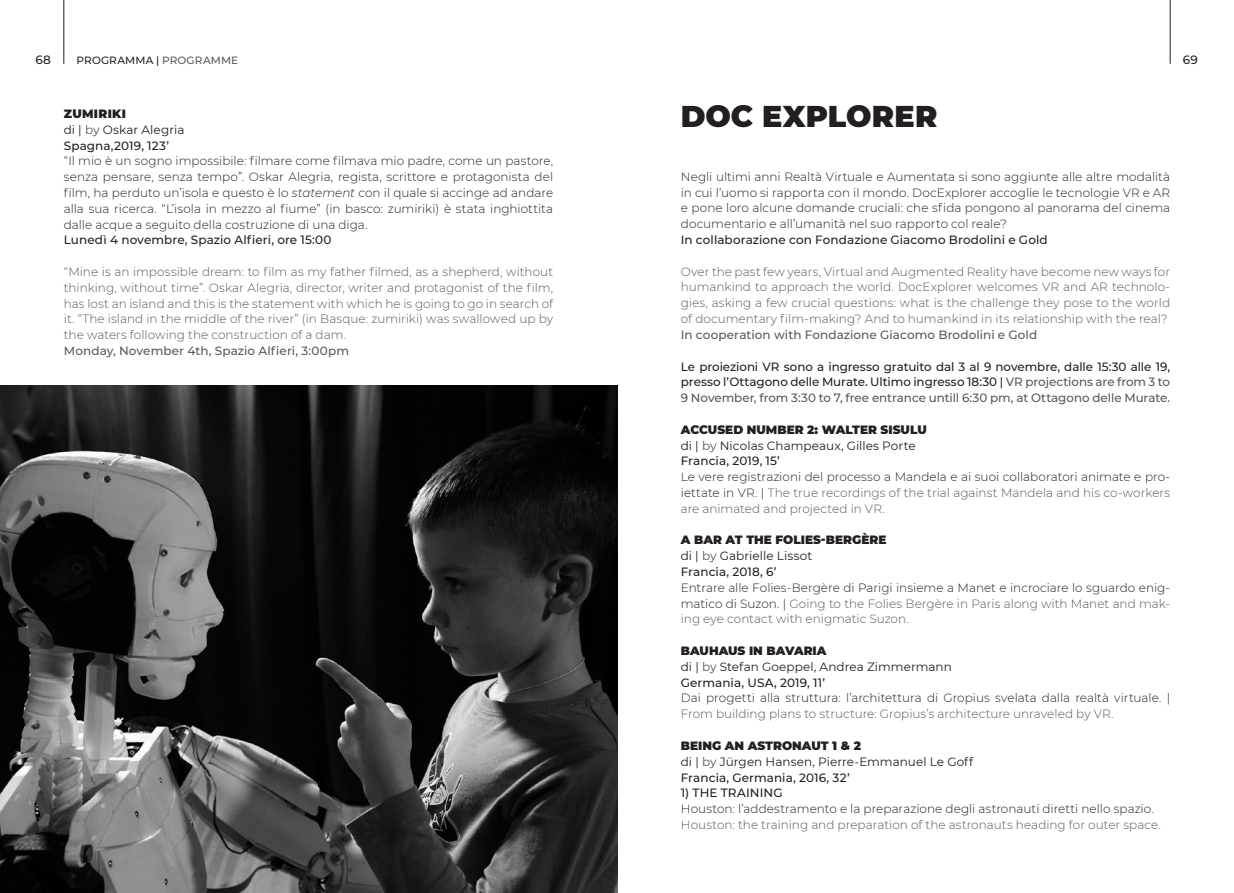
<style>
.page{position:relative;width:1234px;height:893px;background:#fff}
.page>*{position:absolute;margin:0;border:0;box-sizing:border-box;transform-origin:0 0}
.t1{font:900 30px "Montserrat";letter-spacing:.005em;color:#231f20}
.t2{font:300 12px/15.8px "Montserrat";color:#231f20;text-align:justify}
.t3{font:300 12px/15.8px "Montserrat";letter-spacing:.005em;color:#57585a;text-align:justify}
.t4{font:500 12px/15.8px "Montserrat";letter-spacing:.005em;color:#231f20}
.t5{font:12px/15.8px "Montserrat";letter-spacing:.005em;color:#231f20}
.t6{font:500 12px "Montserrat";letter-spacing:.01em;color:#57585a}
.t7{font:900 12px "Montserrat";color:#231f20}
.t8{font:500 10.5px "Montserrat";letter-spacing:.015em;color:#231f20}
.s1{color:#57585a}
.s2{font-weight:900}
.s3{font-weight:400}
.s4{font-weight:400;color:#57585a}
.s5{font-style:italic}
.s6{font-weight:500}
.s7{color:#231f20}
</style>
<div class="page">
<hr style="left:63px;top:0;width:1px;height:64px;background:#231f20">
<hr style="left:1169px;top:0;width:1px;height:64px;background:#231f20">
<img style="left:0;top:385px;width:617px;height:508px">
<p class="t4" style="left:36px;top:51px;width:17px">68</p>
<p class="t8" style="left:77px;top:53px;width:163px">programma | <span class="s1">programme</span></p>
<p class="t4" style="left:1182px;top:51px;width:17px">69</p>
<p class="t4" style="left:64px;top:105px;width:122px;text-indent:48px"><span class="s2">KI<br></span><span class="s3">di |</span> <span class="s4">by</span> <span class="s3">Oskar Alegria<br></span>Spagna,2019, 123’</p>
<p class="t2" style="left:64px;top:153px;width:490px">“Il mio è un sogno impossibile: filmare come filmava mio padre, come un pastore, senza pensare, senza tempo”. Oskar Alegria, regista, scrittore e protagonista del film, ha perduto un’isola e questo è lo <span class="s5">statement</span> con il quale si accinge ad andare alla sua ricerca. “L’isola in mezzo al fiume” (in basco: zumiriki) è stata inghiottita dalle acque a seguito della costruzione di una diga.</p>
<p class="t4" style="left:64px;top:232px;width:269px">Lunedì 4 novembre, Spazio Alfieri, ore 15:00</p>
<p class="t3" style="left:64px;top:263px;width:490px">“Mine is an impossible dream: to film as my father filmed, as a shepherd, without thinking, without time”. Oskar Alegria, director, writer and protagonist of the film, has lost an island and this is the statement with which he is going to go in search of it. “The island in the middle of the river” (in Basque: zumiriki) was swallowed up by the waters following the construction of a dam.</p>
<p class="t6" style="left:64px;top:342px;width:287px">Monday, N ovember 4th, Spazio Alfieri, 3:00pm</p>
<p class="t7" style="left:64px;top:105px;width:27px">ZUMIRI</p>
<h1 class="t1" style="left:680px;top:94px;width:258px">DOC EXPLORER</h1>
<p class="t2" style="left:680px;top:168px;width:490px">Negli ultimi anni Realtà Virtuale e Aumentata si sono aggiunte alle altre modalità in cui l’uomo si rapporta con il mondo. DocExplorer accoglie le tecnologie VR e AR e pone loro alcune domande cruciali: che sfida pongono al panorama del cinema documentario e all’umanità nel suo rapporto col reale?</p>
<p class="t4" style="left:680px;top:231px;width:368px">I n collaborazione con Fondazione Giacomo Brodolini e Gold</p>
<p class="t3" style="left:680px;top:263px;width:490px">Over the past few years, Virtual and Augmented Reality have become new ways for humankind to approach the world. DocExplorer welcomes VR and AR technolo&shy;gies, asking a few crucial questions: what is the challenge they pose to the world of documentary film-making? And to humankind in its relationship with the real?</p>
<p class="t6" style="left:680px;top:326px;width:358px">I n cooperation with Fondazione Giacomo Brodolini e Gold</p>
<p class="t4" style="left:680px;top:358px;width:491px;text-align:justify">Le proiezioni VR sono a ingresso gratuito dal 3 al 9 novembre, dalle 15:30 alle 19, presso l’Ottagono delle M urate. U ltimo ingresso 18:30 | <span class="s1">VR projections are from 3 to 9 N ovember, from 3:30 to 7, free entrance untill 6:30 pm, at Ottagono delle M urate.</span></p>
<p class="t7" style="left:680px;top:420px;width:20px">ACCUSED</p>
<p class="t7" style="left:746px;top:420px;width:11px">NUM</p>
<p class="t7" style="left:777px;top:420px;width:68px">BER 2: WALTER</p>
<p class="t5" style="left:680px;top:421px;width:236px;text-indent:200px"><span class="s2">SISULU<br></span>di | <span class="s1">by</span> Nicolas Champeaux, Gilles Porte<br><span class="s6">Francia, 2019, 15’</span></p>
<p class="t3" style="left:680px;top:469px;width:490px"><span class="s7">Le vere registrazioni del processo a Mandela e ai suoi collaboratori animate e pro&shy;iettate in VR. |</span> The true recordings of the trial against Mandela and his co-workers are animated and projected in VR.</p>
<p class="t7" style="left:680px;top:531px;width:24px">A BAR</p>
<p class="t7" style="left:725px;top:531px;width:66px">AT THE FOLIES</p>
<p class="t7" style="left:820px;top:531px;width:15px">-BERG</p>
<p class="t7" style="left:861px;top:531px;width:18px">ÈRE</p>
<p class="t5" style="left:680px;top:548px;width:133px">di | <span class="s1">by</span> Gabrielle Lissot<br><span class="s6">Francia, 2018, 6’</span></p>
<p class="t2" style="left:680px;top:579px;width:490px">Entrare alle Folies-Bergère di Parigi insieme a Manet e incrociare lo sguardo enig&shy;matico di Suzon. | <span class="s1">Going to the Folies Bergère in Paris along with Manet and mak&shy;ing eye contact with enigmatic Suzon.</span></p>
<p class="t5" style="left:680px;top:642px;width:272px"><span class="s2">BAUHAUS IN BAVARIA<br></span>di | <span class="s1">by</span> Stefan Goeppel, Andrea Zimmermann<br><span class="s6">Germania, USA, 2019, 11’</span></p>
<p class="t2" style="left:680px;top:690px;width:490px">Dai progetti alla struttura: l’architettura di Gropius svelata dalla realtà virtuale. |</p>
<p class="t3" style="left:680px;top:706px;width:434px">From building plans to structure: Gropius’s architecture unraveled by VR.</p>
<p class="t5" style="left:680px;top:737px;width:294px"><span class="s2">BEING AN ASTRONAUT 1 &amp; 2<br></span>di | <span class="s1">by</span> Jürgen Hansen, Pierre-Emmanuel Le Goff<br><span class="s6">Francia, Germania, 2016, 32’</span></p>
<p class="t4" style="left:680px;top:785px;width:65px">1) TH E TRAININ</p>
<p class="t4" style="left:773px;top:785px;width:11px">G</p>
<p class="t2" style="left:680px;top:801px;width:474px">Houston: l’addestramento e la preparazione degli astronauti diretti nello spazio.</p>
<p class="t3" style="left:680px;top:816px;width:481px">Houston: the training and preparation of the astronauts heading for outer space.</p>
</div>
